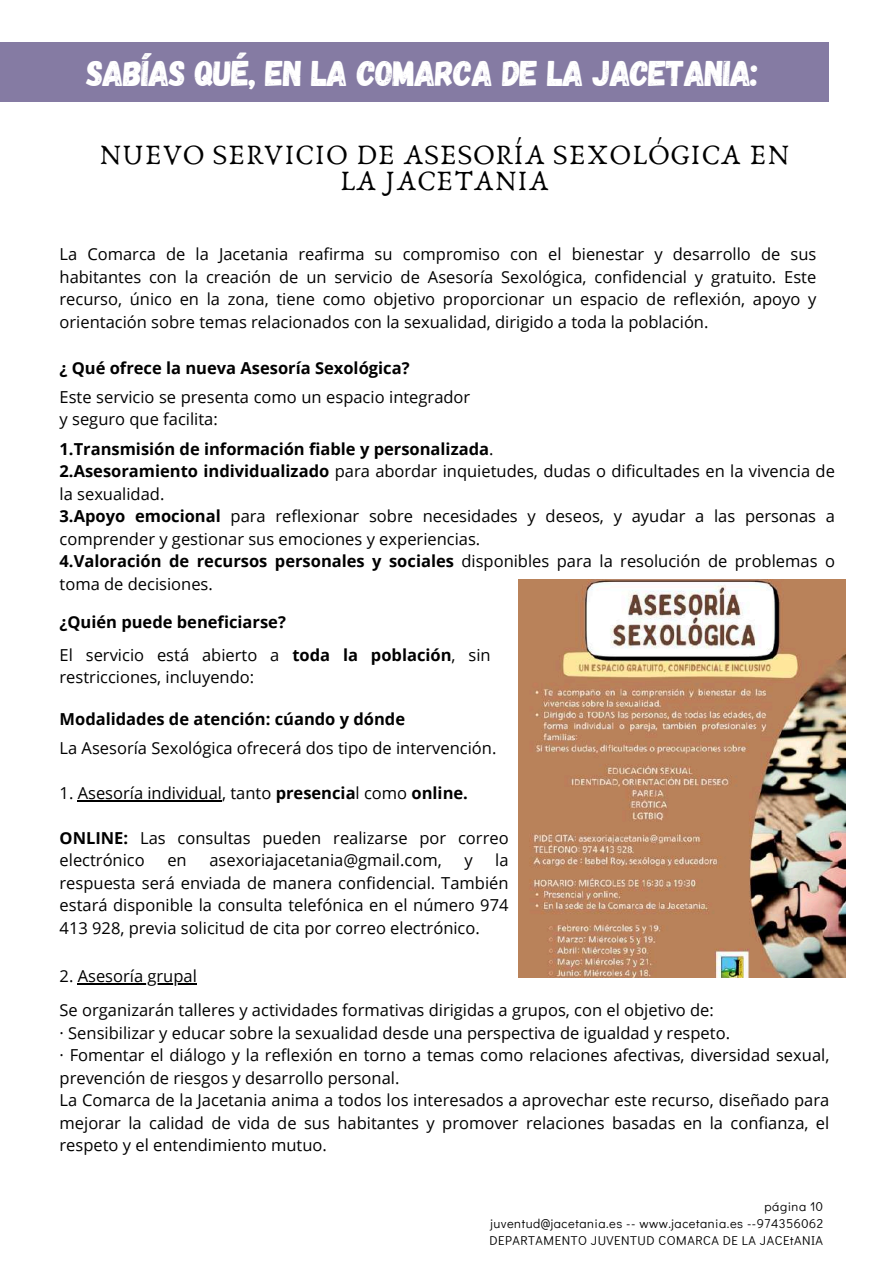
<style>
.page{position:relative;width:894px;height:1264px;background:#fff}
.page>*{position:absolute;margin:0;border:0;box-sizing:border-box;transform-origin:0 0}
.t1{font:35.7px "Gagalin";letter-spacing:-.025em;color:#fff}
.t2{font:29.1px/25.8px "Anaktoria";letter-spacing:.025em;color:#000;text-align:center}
.t3{font:16.5px/22.5px "Open Sans";color:#000}
.t4{font:700 16.5px/33px "Open Sans";color:#000}
.t5{font:12.75px/17.1px "Didact Gothic";letter-spacing:.04em;color:#000;text-align:justify}
.s1{font-weight:700}
.s2{font-weight:400}
</style>
<div class="page">
<div style="left:0;top:42px;width:829px;height:60px;background:#857ba3"></div>
<img style="left:518px;top:579px;width:326px;height:398px">
<hr style="left:78px;top:800px;width:144px;height:1px;background:#000">
<hr style="left:78px;top:983px;width:119px;height:1px;background:#000">
<h1 class="t1" style="left:86px;top:50px;width:673px">SABÍAS QUÉ, EN LA COMARCA DE LA JACETANIA:</h1>
<h2 class="t2" style="left:100px;top:143px;width:691px">NUEVO SERVICIO DE ASESORÍA SEXOLÓGICA EN<br>LA JACETANIA</h2>
<p class="t3" style="left:60px;top:242px;width:758px;text-align:justify">La Comarca de la Jacetania reafirma su compromiso con el bienestar y desarrollo de sus habitantes con la creación de un servicio de Asesoría Sexológica, confidencial y gratuito. Este recurso, único en la zona, tiene como objetivo proporcionar un espacio de reflexión, apoyo y orientación sobre temas relacionados con la sexualidad, dirigido a toda la población.</p>
<p class="t4" style="left:60px;top:351px;width:351px">¿ Qué ofrece la nueva Asesoría Sexológica?</p>
<p class="t3" style="left:60px;top:385px;width:412px">Este servicio se presenta como un espacio integrador y seguro que facilita:</p>
<p class="t3" style="left:60px;top:437px;width:776px"><span class="s1">1.Transmisión de información fiable y personalizada</span>.<br><span class="s1">2.Asesoramiento individualizado</span> para abordar inquietudes, dudas o dificultades en la vivencia de la sexualidad.<br><span class="s1">3.Apoyo emocional</span> para reflexionar sobre necesidades y deseos, y ayudar a las personas a comprender y gestionar sus emociones y experiencias.<br><span class="s1">4.Valoración de recursos personales y sociales</span> disponibles para la resolución de problemas o toma de decisiones.</p>
<p class="t4" style="left:60px;top:605px;width:432px">¿Quién puede beneficiarse?<br><span class="s2">El servicio está abierto a</span> toda la población<span class="s2">, sin</span></p>
<p class="t3" style="left:60px;top:665px;width:196px">restricciones, incluyendo:</p>
<p class="t4" style="left:60px;top:701px;width:347px">Modalidades de atención: cúando y dónde</p>
<p class="t3" style="left:60px;top:736px;width:438px">La Asesoría Sexológica ofrecerá dos tipo de intervención.</p>
<p class="t3" style="left:60px;top:781px;width:410px">1. Asesoría individual, tanto <span class="s1">presencia</span>l como <span class="s1">online.</span></p>
<p class="t3" style="left:60px;top:826px;width:450px"><span class="s1">ONLINE:</span> Las consultas pueden realizarse por correo electrónico</p>
<p class="t3" style="left:60px;top:848px;width:450px;text-align:justify;text-indent:435px">la respuesta será enviada de manera confidencial. También estará disponible la consulta telefónica en el número 974<br>413 928, previa solicitud de cita por correo electrónico.</p>
<p class="t3" style="left:60px;top:959px;width:655px;line-height:33.6px">2. Asesoría grupal<br>Se organizarán talleres y actividades formativas dirigidas a grupos, con el objetivo de:</p>
<p class="t3" style="left:60px;top:1020px;width:771px">· Sensibilizar y educar sobre la sexualidad desde una perspectiva de igualdad y respeto.<br>· Fomentar el diálogo y la reflexión en torno a temas como relaciones afectivas, diversidad sexual, prevención de riesgos y desarrollo personal.<br>La Comarca de la Jacetania anima a todos los interesados a aprovechar este recurso, diseñado para mejorar la calidad de vida de sus habitantes y promover relaciones basadas en la confianza, el respeto y el entendimiento mutuo.</p>
<p class="t3" style="left:167px;top:848px;width:21px">en</p>
<p class="t3" style="left:209px;top:848px;width:234px">asexoriajacetania@gmail.com,</p>
<p class="t3" style="left:464px;top:848px;width:10px">y</p>
<p class="t5" style="left:489px;top:1197px;width:335px;text-indent:275px">página 10 juventud@jacetania.es -- www.jacetania.es --974356062<br>DEPARTAMENTO JUVENTUD COMARCA DE LA JACEtANIA</p>
</div>
